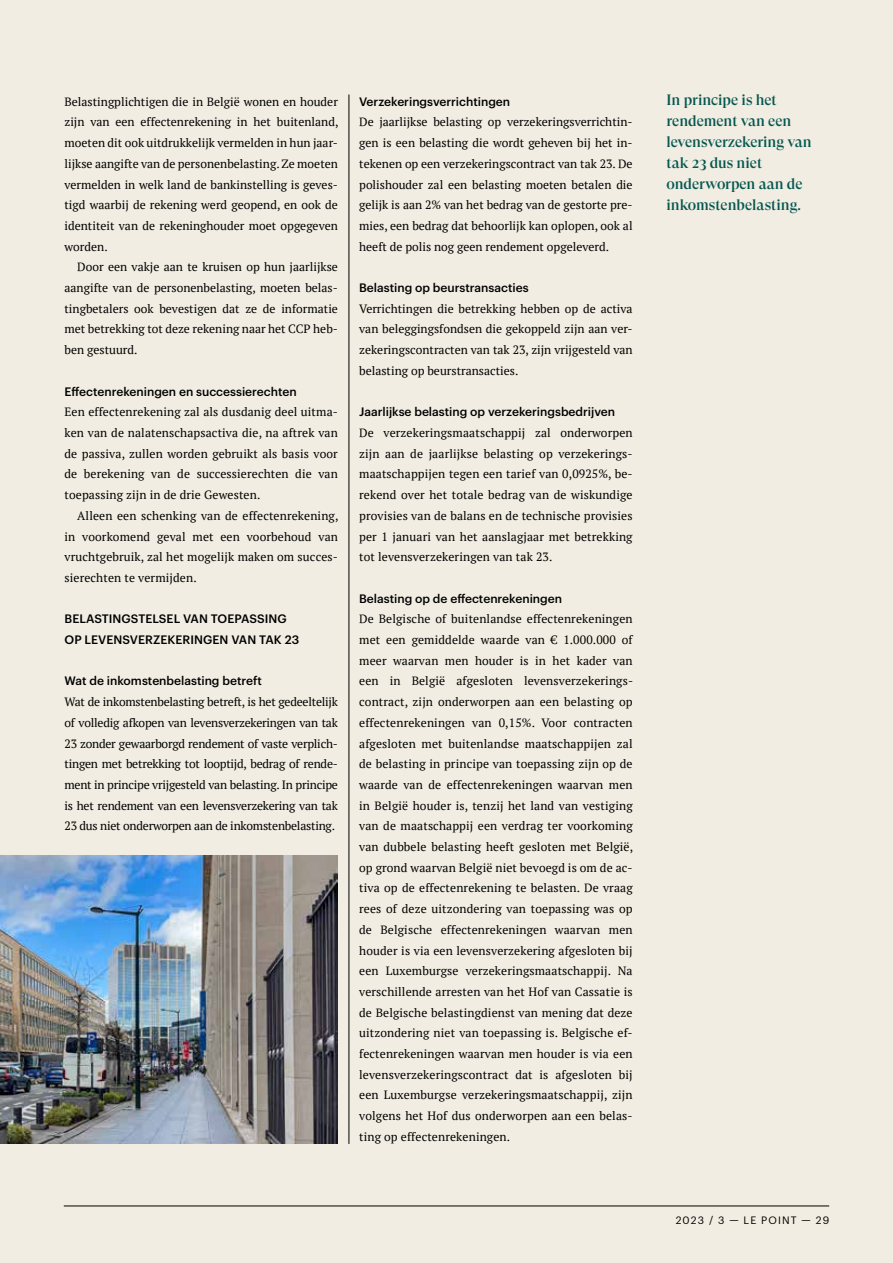
<style>
.page{position:relative;width:893px;height:1263px;background:#f1ede2}
.page>*{position:absolute;margin:0;border:0;box-sizing:border-box;transform-origin:0 0}
.t1{font:500 15px/21px "GT Super Display";color:#055750}
.t2{font:12px/20.7px "PT Serif";color:#000;text-align:justify}
.t3{font:500 12px/20.7px "Graphik";color:#000}
.t4{font:10.5px "Graphik";letter-spacing:.105em;color:#000}
</style>
<div class="page">
<hr style="left:349px;top:94px;width:1px;height:1050px;background:#000">
<img style="left:0;top:855px;width:338px;height:289px">
<p class="t2" style="left:65px;top:91px;width:275px">Belastingplichtigen die in België wonen en houder zijn van een effectenrekening in het buitenland, moeten dit ook uitdrukkelijk vermelden in hun jaar&shy;lijkse aangifte van de personenbelasting. Ze moeten vermelden in welk land de bankinstelling is geves&shy;tigd waarbij de rekening werd geopend, en ook de identiteit van de rekeninghouder moet opgegeven worden.</p>
<p class="t2" style="left:65px;top:257px;width:275px;text-indent:13px">Door een vakje aan te kruisen op hun jaarlijkse aangifte van de personenbelasting, moeten belas&shy;tingbetalers ook bevestigen dat ze de informatie met betrekking tot deze rekening naar het CCP heb&shy;ben gestuurd.</p>
<p class="t3" style="left:65px;top:380px;width:234px">Effectenrekeningen en successierechten</p>
<p class="t2" style="left:65px;top:402px;width:275px">Een effectenrekening zal als dusdanig deel uitma&shy;ken van de nalatenschapsactiva die, na aftrek van de passiva, zullen worden gebruikt als basis voor de berekening van de successierechten die van toepassing zijn in de drie Gewesten.</p>
<p class="t2" style="left:65px;top:505px;width:275px;text-indent:13px">Alleen een schenking van de effectenrekening, in voorkomend geval met een voorbehoud van vruchtgebruik, zal het mogelijk maken om succes&shy;sierechten te vermijden.</p>
<p class="t3" style="left:65px;top:608px;width:236px">BELASTINGSTELSEL VAN TOEPASSING<br>OP LEVENSVERZEKERINGEN VAN TAK 23</p>
<p class="t3" style="left:65px;top:670px;width:199px">Wat de inkomstenbelasting betreft</p>
<p class="t2" style="left:65px;top:691px;width:275px">Wat de inkomstenbelasting betreft, is het gedeeltelijk of volledig afkopen van levensverzekeringen van tak 23 zonder gewaarborgd rendement of vaste verplich&shy;tingen met betrekking tot looptijd, bedrag of rende&shy;ment in principe vrijgesteld van belasting. In principe is het rendement van een levensverzekering van tak 23 dus niet onderworpen aan de inkomstenbelasting.</p>
<p class="t3" style="left:359px;top:90px;width:153px">Verzekeringsverrichtingen</p>
<p class="t2" style="left:359px;top:112px;width:275px">De jaarlijkse belasting op verzekeringsverrichtin&shy;gen is een belasting die wordt geheven bij het in&shy;tekenen op een verzekeringscontract van tak 23. De polishouder zal een belasting moeten betalen die gelijk is aan 2% van het bedrag van de gestorte pre&shy;mies, een bedrag dat behoorlijk kan oplopen, ook al heeft de polis nog geen rendement opgeleverd.</p>
<p class="t3" style="left:359px;top:276px;width:171px">Belasting op beurstransacties</p>
<p class="t2" style="left:359px;top:298px;width:275px">Verrichtingen die betrekking hebben op de activa van beleggingsfondsen die gekoppeld zijn aan ver&shy;zekeringscontracten van tak 23, zijn vrijgesteld van belasting op beurstransacties.</p>
<p class="t3" style="left:359px;top:401px;width:257px">Jaarlijkse belasting op verzekeringsbedrijven</p>
<p class="t2" style="left:359px;top:422px;width:275px">De verzekeringsmaatschappij zal onderworpen zijn aan de jaarlijkse belasting op verzekerings&shy;maatschappijen tegen een tarief van 0,0925%, be&shy;rekend over het totale bedrag van de wiskundige provisies van de balans en de technische provisies per 1 januari van het aanslagjaar met betrekking tot levensverzekeringen van tak 23.</p>
<p class="t3" style="left:359px;top:587px;width:204px">Belasting op de effectenrekeningen</p>
<p class="t2" style="left:359px;top:609px;width:275px">De Belgische of buitenlandse effectenrekeningen met een gemiddelde waarde van € 1.000.000 of meer waarvan men houder is in het kader van een in België afgesloten levensverzekerings&shy;contract, zijn onderworpen aan een belasting op effectenrekeningen van 0,15%. Voor contracten afgesloten met buitenlandse maatschappijen zal de belasting in principe van toepassing zijn op de waarde van de effectenrekeningen waarvan men in België houder is, tenzij het land van vestiging van de maatschappij een verdrag ter voorkoming van dubbele belasting heeft gesloten met België, op grond waarvan België niet bevoegd is om de ac&shy;tiva op de effectenrekening te belasten. De vraag rees of deze uitzondering van toepassing was op de Belgische effectenrekeningen waarvan men houder is via een levensverzekering afgesloten bij een Luxemburgse verzekeringsmaatschappij. Na verschillende arresten van het Hof van Cassatie is de Belgische belastingdienst van mening dat deze uitzondering niet van toepassing is. Belgische ef&shy;fectenrekeningen waarvan men houder is via een levensverzekeringscontract dat is afgesloten bij een Luxemburgse verzekeringsmaatschappij, zijn volgens het Hof dus onderworpen aan een belas&shy;ting op effectenrekeningen.</p>
<p class="t1" style="left:666px;top:90px;width:147px">In principe is het rendement van een levensverzekering van tak 23 dus niet onderworpen aan de inkomstenbelasting.</p>
<p class="t4" style="left:676px;top:1212px;width:155px">2023 / 3 — LE POINT — 29</p>
</div>
